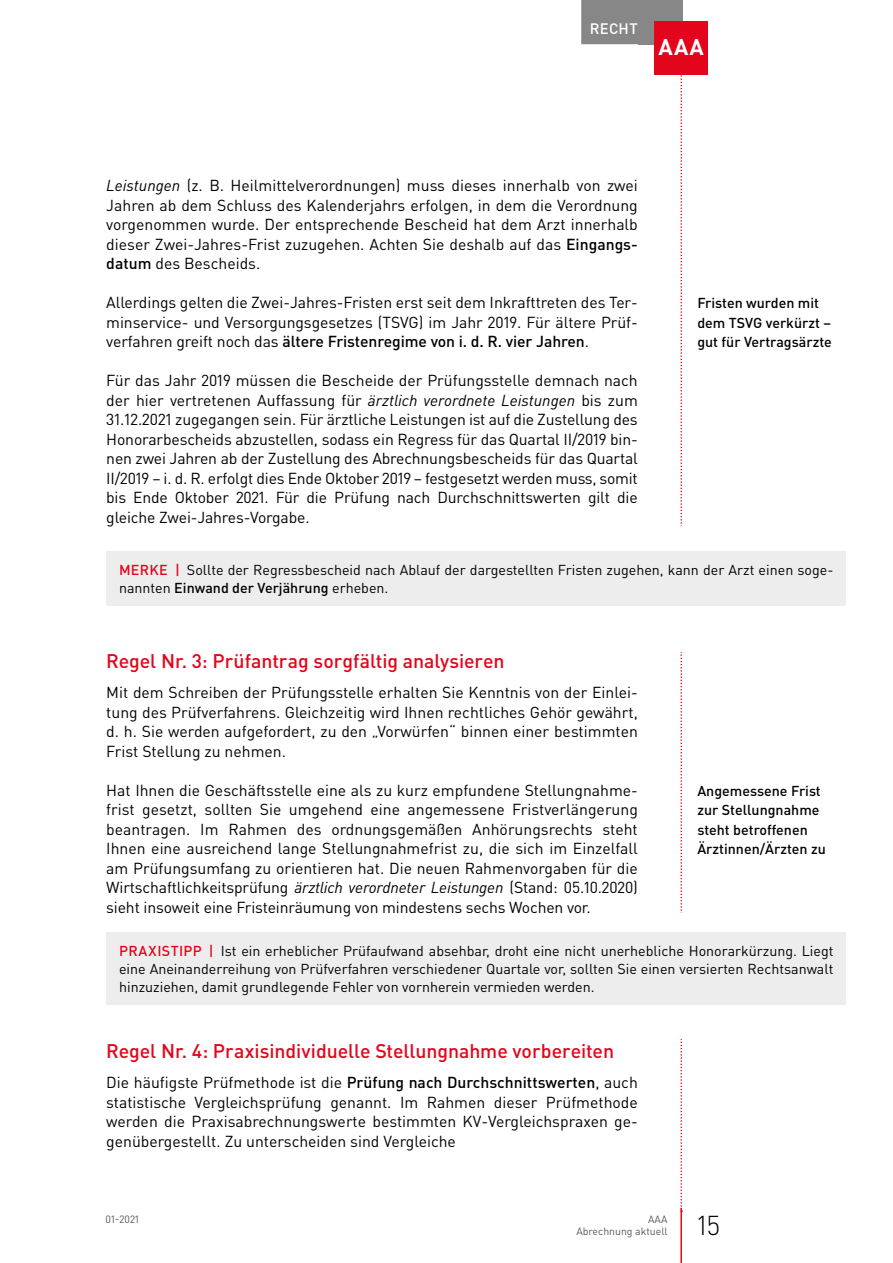
<style>
.page{position:relative;width:893px;height:1263px;background:#fff}
.page>*{position:absolute;margin:0;border:0;box-sizing:border-box;transform-origin:0 0}
.t1{font:300 27px "DIN Pro";color:#000}
.t2{font:700 22.5px "DIN Pro";color:#fff}
.t3{font:500 19.5px "DIN Pro";letter-spacing:-.005em;color:#e3051b}
.t4{font:15.75px/19.5px "DIN Pro";letter-spacing:-.005em;color:#000;text-align:justify}
.t5{font:500 15px "DIN Pro";letter-spacing:.015em;color:#fff}
.t6{font:14.25px/18px "DIN Pro";color:#000}
.t7{font:500 14.25px/19.5px "DIN Pro";color:#000}
.t8{font:10.5px/12.8px "DIN Pro";color:#575756;text-align:right}
.s1{font-style:italic}
.s2{font-weight:500}
.s3{font-weight:500;color:#e3051b}
</style>
<div class="page">
<svg style="left:680px;top:74px;width:2px;height:1134px"></svg>
<div style="left:638px;top:0;width:44px;height:44px;background:#878787"></div>
<hr style="left:680px;top:1208px;width:2px;height:55px;background:#e3051b">
<div style="left:581px;top:0;width:65px;height:44px;background:#878787"></div>
<div style="left:655px;top:21px;width:53px;height:53px;background:#e3051b"></div>
<div style="left:638px;top:913px;width:89px;height:126px;background:#fff"></div>
<div style="left:638px;top:527px;width:89px;height:125px;background:#fff"></div>
<div style="left:106px;top:551px;width:740px;height:54px;background:#ededed"></div>
<div style="left:106px;top:932px;width:740px;height:73px;background:#ededed"></div>
<p class="t5" style="left:590px;top:18px;width:49px">Recht</p>
<h2 class="t2" style="left:658px;top:32px;width:47px">AAA</h2>
<p class="t4" style="left:106px;top:175px;width:533px"><span class="s1">Leistungen</span> (z. B. Heilmittelverordnungen) muss dieses innerhalb von zwei Jahren ab dem Schluss des Kalenderjahrs erfolgen, in dem die Verordnung vorgenommen wurde. Der entsprechende Bescheid hat dem Arzt innerhalb dieser Zwei-Jahres-Frist zuzugehen. Achten Sie deshalb auf das <span class="s2">Eingangs&shy;datum</span> des Bescheids.</p>
<p class="t4" style="left:106px;top:292px;width:533px">Allerdings gelten die Zwei-Jahres-Fristen erst seit dem Inkrafttreten des Ter&shy;minservice- und Versorgungsgesetzes (TSVG) im Jahr 2019. Für ältere Prüf&shy;verfahren greift noch das <span class="s2">ältere Fristenregime von i. d. R. vier Jahren</span>.</p>
<p class="t4" style="left:106px;top:370px;width:533px">Für das Jahr 2019 müssen die Bescheide der Prüfungsstelle demnach nach der hier vertretenen Auffassung für <span class="s1">ärztlich verordnete Leistungen</span> bis zum 31.12.2021 zugegangen sein. Für ärztliche Leistungen ist auf die Zustellung des Honorarbescheids abzustellen, sodass ein Regress für das Quartal II/2019 bin&shy;nen zwei Jahren ab der Zustellung des Abrechnungsbescheids für das Quartal II/2019 – i. d. R. erfolgt dies Ende Oktober 2019 – festgesetzt werden muss, somit bis Ende Oktober 2021. Für die Prüfung nach Durchschnittswerten gilt die gleiche Zwei-Jahres-Vorgabe.</p>
<p class="t6" style="left:119px;top:560px;width:716px"><span class="s3">MERKE |</span> Sollte der Regressbescheid nach Ablauf der dargestellten Fristen zugehen, kann der Arzt einen soge&shy;nannten <span class="s2">Einwand der Verjährung</span> erheben.</p>
<p class="t7" style="left:697px;top:293px;width:136px">Fristen wurden mit dem TSVG verkürzt – gut für Vertragsärzte</p>
<p class="t3" style="left:106px;top:648px;width:400px">Regel Nr. 3: Prüfantrag sorgfältig analysieren</p>
<p class="t4" style="left:106px;top:682px;width:533px">Mit dem Schreiben der Prüfungsstelle erhalten Sie Kenntnis von der Einlei&shy;tung des Prüfverfahrens. Gleichzeitig wird Ihnen rechtliches Gehör gewährt, d. h. Sie werden aufgefordert, zu den „Vorwürfen“ binnen einer bestimmten Frist Stellung zu nehmen.</p>
<p class="t4" style="left:106px;top:780px;width:533px">Hat Ihnen die Geschäftsstelle eine als zu kurz empfundene Stellungnahme&shy;frist gesetzt, sollten Sie umgehend eine angemessene Fristverlängerung beantragen. Im Rahmen des ordnungsgemäßen Anhörungsrechts steht Ihnen eine ausreichend lange Stellungnahmefrist zu, die sich im Einzelfall am Prüfungsumfang zu orientieren hat. Die neuen Rahmenvorgaben für die Wirtschaftlichkeitsprüfung <span class="s1">ärztlich verordneter Leistungen</span> (Stand: 05.10.2020) sieht insoweit eine Fristeinräumung von mindestens sechs Wochen vor.</p>
<p class="t6" style="left:119px;top:941px;width:716px;text-align:justify"><span class="s3">PRAXISTIPP |</span> Ist ein erheblicher Prüfaufwand absehbar, droht eine nicht unerhebliche Honorarkürzung. Liegt eine Aneinanderreihung von Prüfverfahren verschiedener Quartale vor, sollten Sie einen versierten Rechtsanwalt hinzuziehen, damit grundlegende Fehler von vornherein vermieden werden.</p>
<p class="t7" style="left:697px;top:780px;width:130px">Angemessene Frist zur Stellungnahme steht betroffenen<br>Ärztinnen/Ärzten zu</p>
<p class="t3" style="left:106px;top:1038px;width:509px">Regel Nr. 4: Praxisindividuelle Stellungnahme vorbereiten</p>
<p class="t4" style="left:106px;top:1072px;width:533px">Die häufigste Prüfmethode ist die <span class="s2">Prüfung nach Durchschnittswerten</span>, auch statistische Vergleichsprüfung genannt. Im Rahmen dieser Prüfmethode werden die Praxisabrechnungswerte bestimmten KV-Vergleichspraxen ge&shy;genübergestellt. Zu unterscheiden sind Vergleiche</p>
<p class="t8" style="left:106px;top:1212px;width:35px">01-2021</p>
<p class="t8" style="left:576px;top:1212px;width:93px">AAA<br>Abrechnung aktuell</p>
<h1 class="t1" style="left:697px;top:1207px;width:25px">15</h1>
</div>
